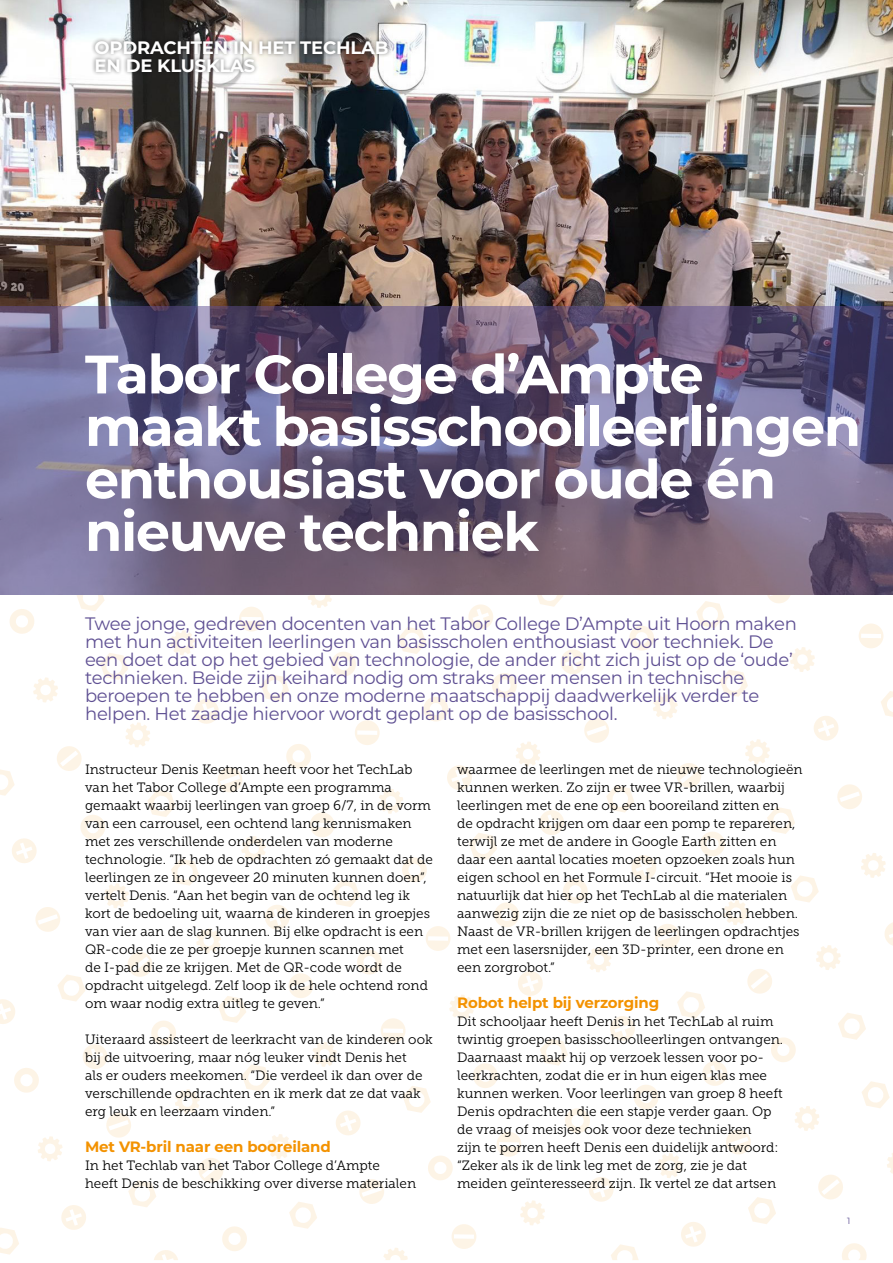
<style>
.page{position:relative;width:893px;height:1263px;background:#fff}
.page>*{position:absolute;margin:0;border:0;box-sizing:border-box;transform-origin:0 0}
.t1{font:700 54px/52.5px "Montserrat";letter-spacing:-.025em;color:#fff}
.t2{font:18px/18px "Montserrat";letter-spacing:-.015em;color:#5f5093}
.t3{font:700 18px/18px "Montserrat";letter-spacing:-.01em;color:#fff}
.t4{font:700 15px "Montserrat";letter-spacing:-.01em;color:#f39200}
.t5{font:13.5px/18px "Museo Slab 300";color:#000}
.t6{font:9px "Montserrat";color:#5f5093}
</style>
<div class="page">
<svg style="left:76px;top:594px;width:29px;height:17px"></svg>
<svg style="left:9px;top:609px;width:25px;height:25px"></svg>
<svg style="left:33px;top:677px;width:25px;height:25px"></svg>
<svg style="left:261px;top:674px;width:28px;height:27px"></svg>
<svg style="left:286px;top:744px;width:25px;height:25px"></svg>
<svg style="left:125px;top:722px;width:25px;height:25px"></svg>
<svg style="left:0;top:769px;width:15px;height:27px"></svg>
<svg style="left:331px;top:652px;width:25px;height:25px"></svg>
<svg style="left:170px;top:630px;width:25px;height:25px"></svg>
<svg style="left:398px;top:627px;width:28px;height:27px"></svg>
<svg style="left:308px;top:594px;width:24px;height:14px"></svg>
<svg style="left:148px;top:790px;width:27px;height:27px"></svg>
<svg style="left:423px;top:697px;width:25px;height:25px"></svg>
<svg style="left:100px;top:653px;width:28px;height:27px"></svg>
<svg style="left:80px;top:815px;width:25px;height:25px"></svg>
<svg style="left:12px;top:838px;width:25px;height:25px"></svg>
<svg style="left:194px;top:699px;width:25px;height:25px"></svg>
<svg style="left:218px;top:767px;width:25px;height:25px"></svg>
<svg style="left:57px;top:746px;width:25px;height:25px"></svg>
<svg style="left:239px;top:607px;width:25px;height:25px"></svg>
<svg style="left:355px;top:720px;width:25px;height:25px"></svg>
<svg style="left:535px;top:594px;width:28px;height:13px"></svg>
<svg style="left:492px;top:673px;width:25px;height:25px"></svg>
<svg style="left:696px;top:601px;width:28px;height:27px"></svg>
<svg style="left:629px;top:626px;width:25px;height:25px"></svg>
<svg style="left:561px;top:649px;width:25px;height:25px"></svg>
<svg style="left:468px;top:604px;width:25px;height:25px"></svg>
<svg style="left:765px;top:594px;width:28px;height:9px"></svg>
<svg style="left:104px;top:883px;width:25px;height:25px"></svg>
<svg style="left:332px;top:880px;width:28px;height:27px"></svg>
<svg style="left:357px;top:950px;width:25px;height:25px"></svg>
<svg style="left:196px;top:928px;width:25px;height:25px"></svg>
<svg style="left:57px;top:975px;width:28px;height:26px"></svg>
<svg style="left:402px;top:857px;width:25px;height:25px"></svg>
<svg style="left:241px;top:836px;width:25px;height:25px"></svg>
<svg style="left:469px;top:833px;width:28px;height:27px"></svg>
<svg style="left:14px;top:1068px;width:25px;height:25px"></svg>
<svg style="left:378px;top:789px;width:25px;height:25px"></svg>
<svg style="left:218px;top:996px;width:28px;height:27px"></svg>
<svg style="left:494px;top:902px;width:25px;height:25px"></svg>
<svg style="left:171px;top:859px;width:28px;height:27px"></svg>
<svg style="left:35px;top:907px;width:25px;height:25px"></svg>
<svg style="left:447px;top:765px;width:25px;height:25px"></svg>
<svg style="left:151px;top:1021px;width:25px;height:24px"></svg>
<svg style="left:83px;top:1044px;width:25px;height:25px"></svg>
<svg style="left:265px;top:905px;width:25px;height:25px"></svg>
<svg style="left:0;top:999px;width:15px;height:25px"></svg>
<svg style="left:288px;top:973px;width:25px;height:25px"></svg>
<svg style="left:128px;top:952px;width:25px;height:25px"></svg>
<svg style="left:310px;top:812px;width:25px;height:25px"></svg>
<svg style="left:426px;top:926px;width:25px;height:25px"></svg>
<svg style="left:653px;top:694px;width:25px;height:25px"></svg>
<svg style="left:881px;top:691px;width:12px;height:26px"></svg>
<svg style="left:745px;top:739px;width:25px;height:25px"></svg>
<svg style="left:606px;top:786px;width:28px;height:27px"></svg>
<svg style="left:790px;top:647px;width:25px;height:25px"></svg>
<svg style="left:563px;top:879px;width:25px;height:25px"></svg>
<svg style="left:767px;top:807px;width:28px;height:27px"></svg>
<svg style="left:516px;top:742px;width:24px;height:24px"></svg>
<svg style="left:720px;top:670px;width:28px;height:27px"></svg>
<svg style="left:584px;top:718px;width:25px;height:25px"></svg>
<svg style="left:700px;top:832px;width:25px;height:25px"></svg>
<svg style="left:631px;top:855px;width:25px;height:25px"></svg>
<svg style="left:814px;top:716px;width:25px;height:25px"></svg>
<svg style="left:539px;top:810px;width:25px;height:25px"></svg>
<svg style="left:837px;top:784px;width:25px;height:25px"></svg>
<svg style="left:676px;top:763px;width:25px;height:25px"></svg>
<svg style="left:859px;top:623px;width:25px;height:25px"></svg>
<svg style="left:0;top:1228px;width:19px;height:26px"></svg>
<svg style="left:175px;top:1089px;width:25px;height:25px"></svg>
<svg style="left:403px;top:1086px;width:28px;height:27px"></svg>
<svg style="left:428px;top:1155px;width:25px;height:25px"></svg>
<svg style="left:267px;top:1134px;width:25px;height:25px"></svg>
<svg style="left:128px;top:1180px;width:28px;height:27px"></svg>
<svg style="left:473px;top:1063px;width:25px;height:25px"></svg>
<svg style="left:312px;top:1042px;width:25px;height:25px"></svg>
<svg style="left:540px;top:1039px;width:28px;height:27px"></svg>
<svg style="left:449px;top:995px;width:25px;height:25px"></svg>
<svg style="left:289px;top:1202px;width:28px;height:27px"></svg>
<svg style="left:565px;top:1108px;width:25px;height:25px"></svg>
<svg style="left:38px;top:1136px;width:25px;height:25px"></svg>
<svg style="left:242px;top:1064px;width:28px;height:27px"></svg>
<svg style="left:106px;top:1113px;width:25px;height:25px"></svg>
<svg style="left:518px;top:971px;width:25px;height:25px"></svg>
<svg style="left:222px;top:1226px;width:25px;height:25px"></svg>
<svg style="left:154px;top:1250px;width:24px;height:10px"></svg>
<svg style="left:336px;top:1110px;width:25px;height:25px"></svg>
<svg style="left:61px;top:1205px;width:25px;height:25px"></svg>
<svg style="left:359px;top:1179px;width:25px;height:25px"></svg>
<svg style="left:198px;top:1158px;width:25px;height:25px"></svg>
<svg style="left:381px;top:1018px;width:25px;height:25px"></svg>
<svg style="left:496px;top:1132px;width:25px;height:25px"></svg>
<svg style="left:724px;top:900px;width:24px;height:25px"></svg>
<svg style="left:816px;top:945px;width:25px;height:25px"></svg>
<svg style="left:677px;top:991px;width:28px;height:27px"></svg>
<svg style="left:861px;top:853px;width:25px;height:25px"></svg>
<svg style="left:634px;top:1085px;width:25px;height:25px"></svg>
<svg style="left:838px;top:1013px;width:28px;height:27px"></svg>
<svg style="left:587px;top:947px;width:24px;height:25px"></svg>
<svg style="left:791px;top:875px;width:28px;height:27px"></svg>
<svg style="left:655px;top:924px;width:25px;height:25px"></svg>
<svg style="left:771px;top:1037px;width:25px;height:25px"></svg>
<svg style="left:702px;top:1061px;width:25px;height:25px"></svg>
<svg style="left:884px;top:922px;width:9px;height:24px"></svg>
<svg style="left:610px;top:1016px;width:25px;height:25px"></svg>
<svg style="left:747px;top:969px;width:25px;height:25px"></svg>
<svg style="left:383px;top:1248px;width:25px;height:12px"></svg>
<svg style="left:611px;top:1244px;width:28px;height:16px"></svg>
<svg style="left:520px;top:1200px;width:25px;height:25px"></svg>
<svg style="left:589px;top:1177px;width:25px;height:25px"></svg>
<svg style="left:452px;top:1224px;width:24px;height:25px"></svg>
<svg style="left:795px;top:1106px;width:24px;height:25px"></svg>
<svg style="left:887px;top:1153px;width:6px;height:21px"></svg>
<svg style="left:748px;top:1197px;width:28px;height:27px"></svg>
<svg style="left:657px;top:1153px;width:25px;height:25px"></svg>
<svg style="left:862px;top:1081px;width:28px;height:27px"></svg>
<svg style="left:726px;top:1130px;width:25px;height:25px"></svg>
<svg style="left:842px;top:1243px;width:25px;height:17px"></svg>
<svg style="left:681px;top:1222px;width:25px;height:25px"></svg>
<svg style="left:818px;top:1175px;width:25px;height:25px"></svg>
<img style="left:0;top:0;width:893px;height:306px">
<svg style="left:0;top:306px;width:893px;height:288px;background:#695d7c"></svg>
<div style="left:91px;top:36px;width:301px;height:41px;background:#000;opacity:.5"></div>
<h2 class="t3" style="left:95px;top:38px;width:295px">OPDRACHTEN IN HET TECHLAB<br>EN DE KLUSKLAS</h2>
<h1 class="t1" style="left:85px;top:345px;width:777px">Tabor College d’Ampte maakt basisschoolleerlingen enthousiast voor oude én nieuwe techniek</h1>
<p class="t2" style="left:85px;top:614px;width:713px">Twee jonge, gedreven docenten van het Tabor College D’Ampte uit Hoorn maken met hun activiteiten leerlingen van basisscholen enthousiast voor techniek. De een doet dat op het gebied van technologie, de ander richt zich juist op de ‘oude’ technieken. Beide zijn keihard nodig om straks meer mensen in technische beroepen te hebben en onze moderne maatschappij daadwerkelijk verder te helpen. Het zaadje hiervoor wordt geplant op de basisschool.</p>
<p class="t5" style="left:85px;top:760px;width:349px">Instructeur Denis Keetman heeft voor het TechLab van het Tabor College d’Ampte een programma gemaakt waarbij leerlingen van groep 6/7, in de vorm van een carrousel, een ochtend lang kennismaken met zes verschillende onderdelen van moderne technologie. “Ik heb de opdrachten zó gemaakt dat de leerlingen ze in ongeveer 20 minuten kunnen doen”, vertelt Denis. “Aan het begin van de ochtend leg ik kort de bedoeling uit, waarna de kinderen in groepjes van vier aan de slag kunnen. Bij elke opdracht is een QR-code die ze per groepje kunnen scannen met<br>de I-pad die ze krijgen. Met de QR-code wordt de opdracht uitgelegd. Zelf loop ik de hele ochtend rond om waar nodig extra uitleg te geven.”</p>
<p class="t5" style="left:85px;top:1030px;width:349px">Uiteraard assisteert de leerkracht van de kinderen ook bij de uitvoering, maar nóg leuker vindt Denis het<br>als er ouders meekomen. “Die verdeel ik dan over de verschillende opdrachten en ik merk dat ze dat vaak erg leuk en leerzaam vinden.”</p>
<p class="t4" style="left:85px;top:1136px;width:247px">Met VR-bril naar een booreiland</p>
<p class="t5" style="left:85px;top:1156px;width:333px">In het Techlab van het Tabor College d’Ampte heeft Denis de beschikking over diverse materialen</p>
<p class="t5" style="left:457px;top:760px;width:347px">waarmee de leerlingen met de nieuwe technologieën kunnen werken. Zo zijn er twee VR-brillen, waarbij leerlingen met de ene op een booreiland zitten en<br>de opdracht krijgen om daar een pomp te repareren, terwijl ze met de andere in Google Earth zitten en daar een aantal locaties moeten opzoeken zoals hun eigen school en het Formule I-circuit. “Het mooie is natuurlijk dat hier op het TechLab al die materialen aanwezig zijn die ze niet op de basisscholen hebben.<br>Naast de VR-brillen krijgen de leerlingen opdrachtjes met een lasersnijder, een 3D-printer, een drone en een zorgrobot.”</p>
<p class="t4" style="left:457px;top:992px;width:204px">Robot helpt bij verzorging</p>
<p class="t5" style="left:457px;top:1012px;width:328px">Dit schooljaar heeft Denis in het TechLab al ruim twintig groepen basisschoolleerlingen ontvangen.<br>Daarnaast maakt hij op verzoek lessen voor po&shy;leerkrachten, zodat die er in hun eigen klas mee kunnen werken. Voor leerlingen van groep 8 heeft Denis opdrachten die een stapje verder gaan. Op de vraag of meisjes ook voor deze technieken<br>zijn te porren heeft Denis een duidelijk antwoord: “Zeker als ik de link leg met de zorg, zie je dat meiden geïnteresseerd zijn. Ik vertel ze dat artsen</p>
<p class="t6" style="left:847px;top:1215px;width:5px">1</p>
</div>
